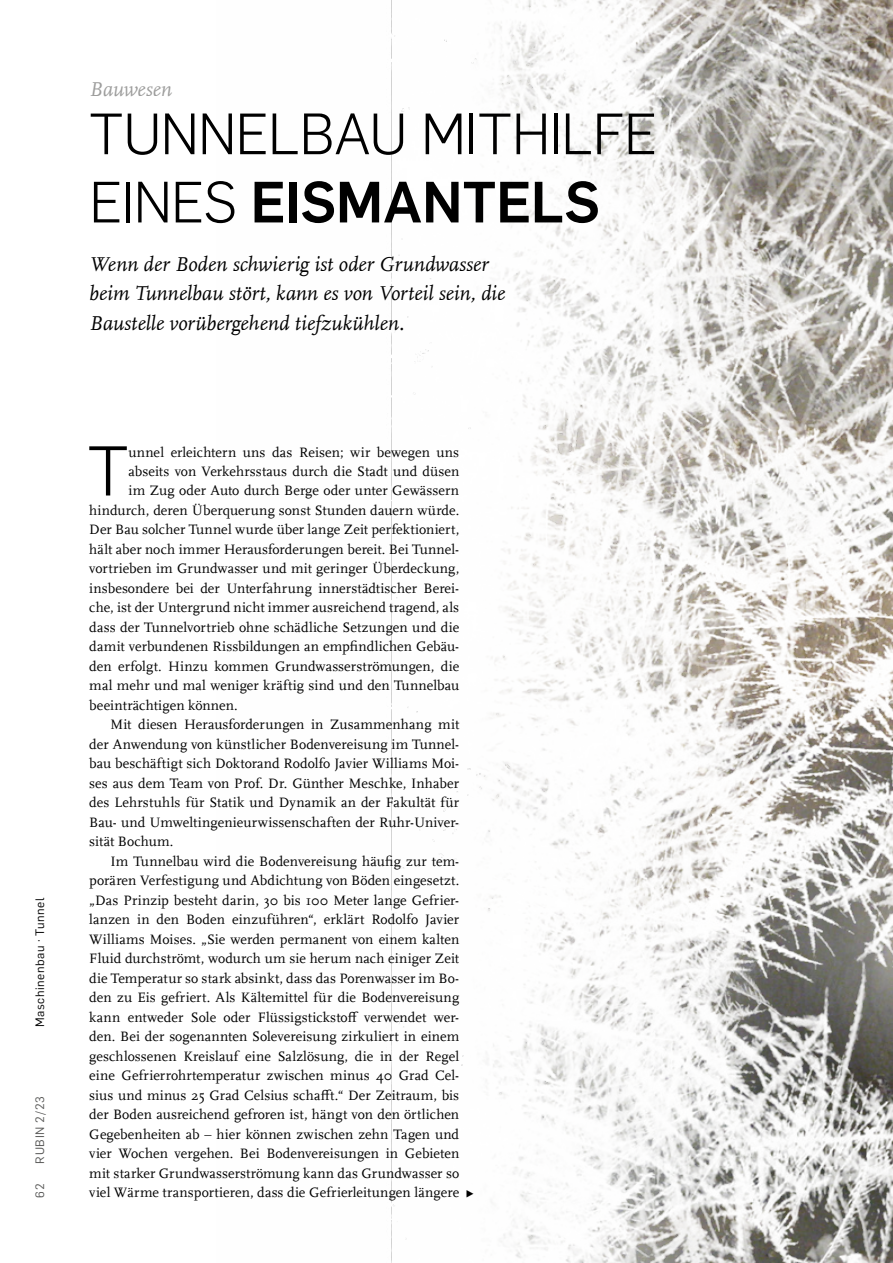
<style>
.page{position:relative;width:893px;height:1263px;background:#fff}
.page>*{position:absolute;margin:0;border:0;box-sizing:border-box;transform-origin:0 0}
.t1{font:300 69px "Rub Flama";color:#000}
.t2{font:300 57px/68.2px "Rub Flama";letter-spacing:-.015em;color:#000}
.t3{font:italic 21px/29.2px "RUB Scala MZ";letter-spacing:.005em;color:#000}
.t4{font:italic 21px "RUB Scala MZ";letter-spacing:.005em;color:#9d9d9c}
.t5{font:14.25px "RUB Scala MZ";letter-spacing:.005em;color:#000}
.t6{font:12px "Rub Flama";letter-spacing:.05em;color:#000}
.t7{font:12px "Rub Flama";letter-spacing:.055em;color:#575756}
.s1{font-weight:700}
</style>
<div class="page">
<img style="left:391px;top:0;width:502px;height:1263px">
<h3 class="t4" style="left:89px;top:76px;width:84px">Bauwesen</h3>
<h2 class="t2" style="left:89px;top:97px;width:570px">TUNNELBAU MITHILFE<br>EINES <span class="s1">EISMANTELS</span></h2>
<h3 class="t3" style="left:89px;top:249px;width:417px">Wenn der Boden schwierig ist oder Grundwasser beim Tunnelbau stört, kann es von Vorteil sein, die<br>Baustelle vorübergehend tiefzukühlen.</h3>
<p class="t6" style="left:32px;top:1027px;width:132px;rotate:-90deg">Maschinenbau · Tunnel</p>
<p class="t7" style="left:32px;top:1163px;width:69px;rotate:-90deg">RUBIN 2/23</p>
<h1 class="t1" style="left:88px;top:424px;width:42px">T</h1>
<p class="t5" style="left:129px;top:442px;width:332px">unnel erleichtern uns das Reisen; wir bewegen uns</p>
<p class="t5" style="left:129px;top:462px;width:332px">abseits von Verkehrsstaus durch die Stadt und düsen</p>
<p class="t5" style="left:129px;top:481px;width:332px">im Zug oder Auto durch Berge oder unter Gewässern</p>
<p class="t5" style="left:89px;top:501px;width:371px">hindurch, deren Überquerung sonst Stunden dauern würde.</p>
<p class="t5" style="left:89px;top:520px;width:371px">Der Bau solcher Tunnel wurde über lange Zeit perfektioniert,</p>
<p class="t5" style="left:89px;top:540px;width:371px">hält aber noch immer Herausforderungen bereit. Bei Tunnel-</p>
<p class="t5" style="left:89px;top:559px;width:371px">vortrieben im Grundwasser und mit geringer Überdeckung,</p>
<p class="t5" style="left:89px;top:579px;width:371px">insbesondere bei der Unterfahrung innerstädtischer Berei-</p>
<p class="t5" style="left:89px;top:598px;width:371px">che, ist der Untergrund nicht immer ausreichend tragend, als</p>
<p class="t5" style="left:89px;top:618px;width:371px">dass der Tunnelvortrieb ohne schädliche Setzungen und die</p>
<p class="t5" style="left:89px;top:637px;width:371px">damit verbundenen Rissbildungen an empfindlichen Gebäu-</p>
<p class="t5" style="left:89px;top:657px;width:371px">den erfolgt. Hinzu kommen Grundwasserströmungen, die</p>
<p class="t5" style="left:89px;top:676px;width:371px">mal mehr und mal weniger kräftig sind und den Tunnelbau</p>
<p class="t5" style="left:89px;top:696px;width:150px">beeinträchtigen können.</p>
<p class="t5" style="left:111px;top:715px;width:350px">Mit diesen Herausforderungen in Zusammenhang mit</p>
<p class="t5" style="left:89px;top:735px;width:371px">der Anwendung von künstlicher Bodenvereisung im Tunnel-</p>
<p class="t5" style="left:89px;top:754px;width:371px">bau beschäftigt sich Doktorand Rodolfo Javier Williams Moi-</p>
<p class="t5" style="left:89px;top:774px;width:371px">ses aus dem Team von Prof. Dr. Günther Meschke, Inhaber</p>
<p class="t5" style="left:89px;top:793px;width:371px">des Lehrstuhls für Statik und Dynamik an der Fakultät für</p>
<p class="t5" style="left:89px;top:813px;width:371px">Bau- und Umweltingenieurwissenschaften der Ruhr-Univer-</p>
<p class="t5" style="left:89px;top:832px;width:86px">sität Bochum.</p>
<p class="t5" style="left:111px;top:852px;width:350px">Im Tunnelbau wird die Bodenvereisung häufig zur tem-</p>
<p class="t5" style="left:89px;top:871px;width:371px">porären Verfestigung und Abdichtung von Böden eingesetzt.</p>
<p class="t5" style="left:89px;top:891px;width:371px">„Das Prinzip besteht darin, 30 bis 100 Meter lange Gefrier-</p>
<p class="t5" style="left:89px;top:910px;width:371px">lanzen in den Boden einzuführen“, erklärt Rodolfo Javier</p>
<p class="t5" style="left:89px;top:930px;width:371px">Williams Moises. „Sie werden permanent von einem kalten</p>
<p class="t5" style="left:89px;top:949px;width:371px">Fluid durchströmt, wodurch um sie herum nach einiger Zeit</p>
<p class="t5" style="left:89px;top:969px;width:371px">die Temperatur so stark absinkt, dass das Porenwasser im Bo-</p>
<p class="t5" style="left:89px;top:988px;width:371px">den zu Eis gefriert. Als Kältemittel für die Bodenvereisung</p>
<p class="t5" style="left:89px;top:1008px;width:371px">kann entweder Sole oder Flüssigstickstoff verwendet wer-</p>
<p class="t5" style="left:89px;top:1027px;width:371px">den. Bei der sogenannten Solevereisung zirkuliert in einem</p>
<p class="t5" style="left:89px;top:1047px;width:371px">geschlossenen Kreislauf eine Salzlösung, die in der Regel</p>
<p class="t5" style="left:89px;top:1066px;width:371px">eine Gefrierrohrtemperatur zwischen minus 40 Grad Cel-</p>
<p class="t5" style="left:89px;top:1086px;width:371px">sius und minus 25 Grad Celsius schafft.“ Der Zeitraum, bis</p>
<p class="t5" style="left:89px;top:1105px;width:371px">der Boden ausreichend gefroren ist, hängt von den örtlichen</p>
<p class="t5" style="left:89px;top:1125px;width:371px">Gegebenheiten ab – hier können zwischen zehn Tagen und</p>
<p class="t5" style="left:89px;top:1144px;width:371px">vier Wochen vergehen. Bei Bodenvereisungen in Gebieten</p>
<p class="t5" style="left:89px;top:1164px;width:371px">mit starker Grundwasserströmung kann das Grundwasser so</p>
<p class="t7" style="left:32px;top:1197px;width:16px;rotate:-90deg">62</p>
<p class="t5" style="left:89px;top:1183px;width:387px">viel Wärme transportieren, dass die Gefrierleitungen längere ▶</p>
</div>
